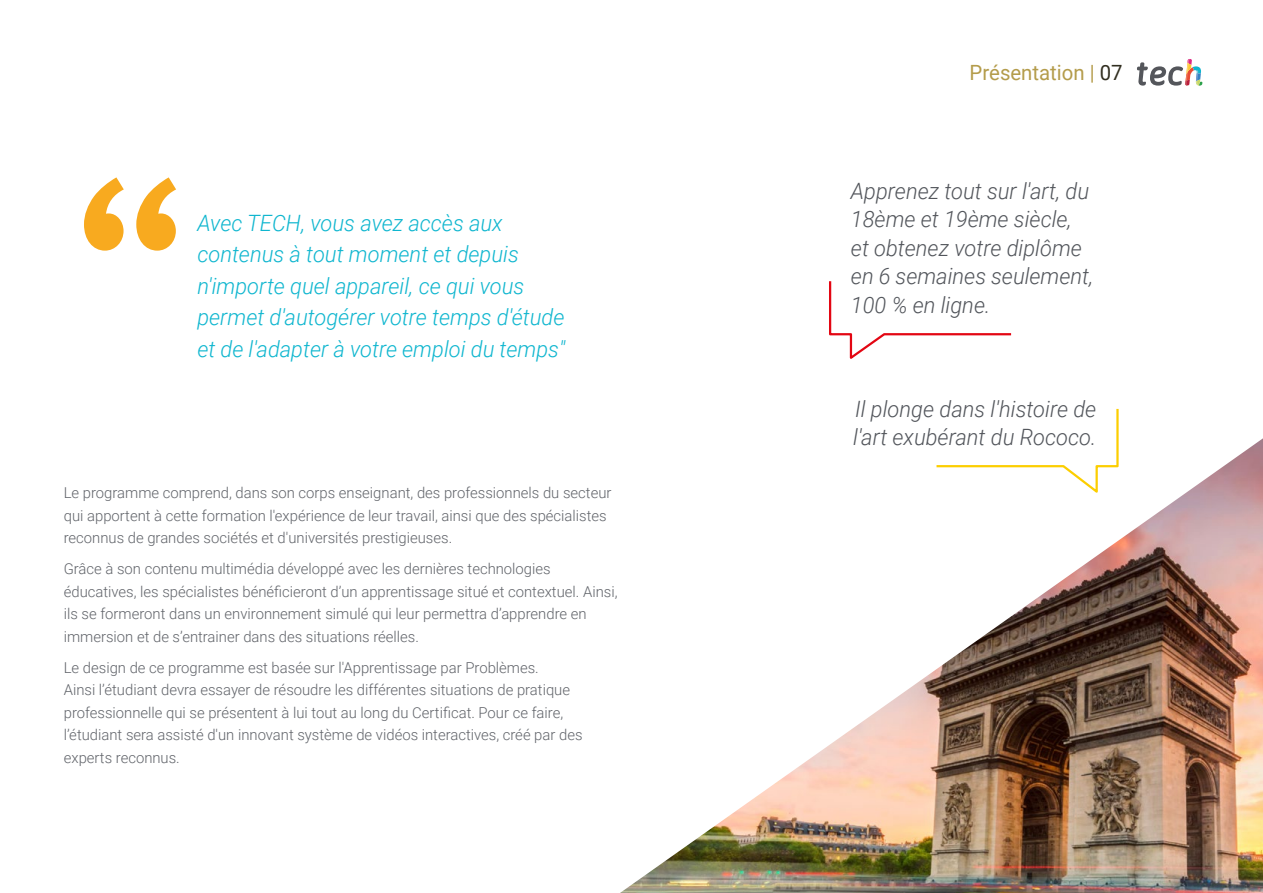
<style>
.page{position:relative;width:1263px;height:893px;background:#fff}
.page>*{position:absolute;margin:0;border:0;box-sizing:border-box;transform-origin:0 0}
.t1{font:italic 300 22.5px/31.5px "Roboto";color:#0fb6cf}
.t2{font:italic 300 22.5px/28.5px "Roboto";color:#52555b}
.t3{font:21px "Roboto";color:#b49c4b}
.t4{font:300 15px/22.5px "Roboto";color:#61646a}
.s1{color:#312e20}
</style>
<div class="page">
<svg style="left:84px;top:177px;width:92px;height:74px"></svg>
<img style="left:620px;top:438px;width:643px;height:455px">
<svg style="left:934px;top:408px;width:186px;height:88px"></svg>
<svg style="left:829px;top:281px;width:183px;height:78px"></svg>
<svg style="left:1137px;top:59px;width:65px;height:27px"></svg>
<h1 class="t1" style="left:197px;top:206px;width:369px">Avec TECH, vous avez accès aux contenus à tout moment et depuis n'importe quel appareil, ce qui vous permet d'autogérer votre temps d'étude et de l'adapter à votre emploi du temps"</h1>
<p class="t4" style="left:64px;top:481px;width:549px">Le programme comprend, dans son corps enseignant, des professionnels du secteur qui apportent à cette formation l'expérience de leur travail, ainsi que des spécialistes reconnus de grandes sociétés et d'universités prestigieuses.</p>
<p class="t4" style="left:64px;top:557px;width:555px">Grâce à son contenu multimédia développé avec les dernières technologies éducatives, les spécialistes bénéficieront d’un apprentissage situé et contextuel. Ainsi, ils se formeront dans un environnement simulé qui leur permettra d’apprendre en immersion et de s’entrainer dans des situations réelles.</p>
<p class="t4" style="left:64px;top:655px;width:520px">Le design de ce programme est basée sur l'Apprentissage par Problèmes.<br>Ainsi l’étudiant devra essayer de résoudre les différentes situations de pratique professionnelle qui se présentent à lui tout au long du Certificat. Pour ce faire, l’étudiant sera assisté d'un innovant système de vidéos interactives, créé par des experts reconnus.</p>
<h2 class="t3" style="left:970px;top:57px;width:155px">Présentation | <span class="s1">07</span></h2>
<h1 class="t2" style="left:851px;top:176px;width:244px">Apprenez tout sur l'art, du<br>18ème et 19ème siècle, et obtenez votre diplôme en 6 semaines seulement,<br>100 % en ligne.</h1>
<h1 class="t2" style="left:853px;top:393px;width:245px">Il plonge dans l'histoire de l'art exubérant du Rococo.</h1>
</div>
